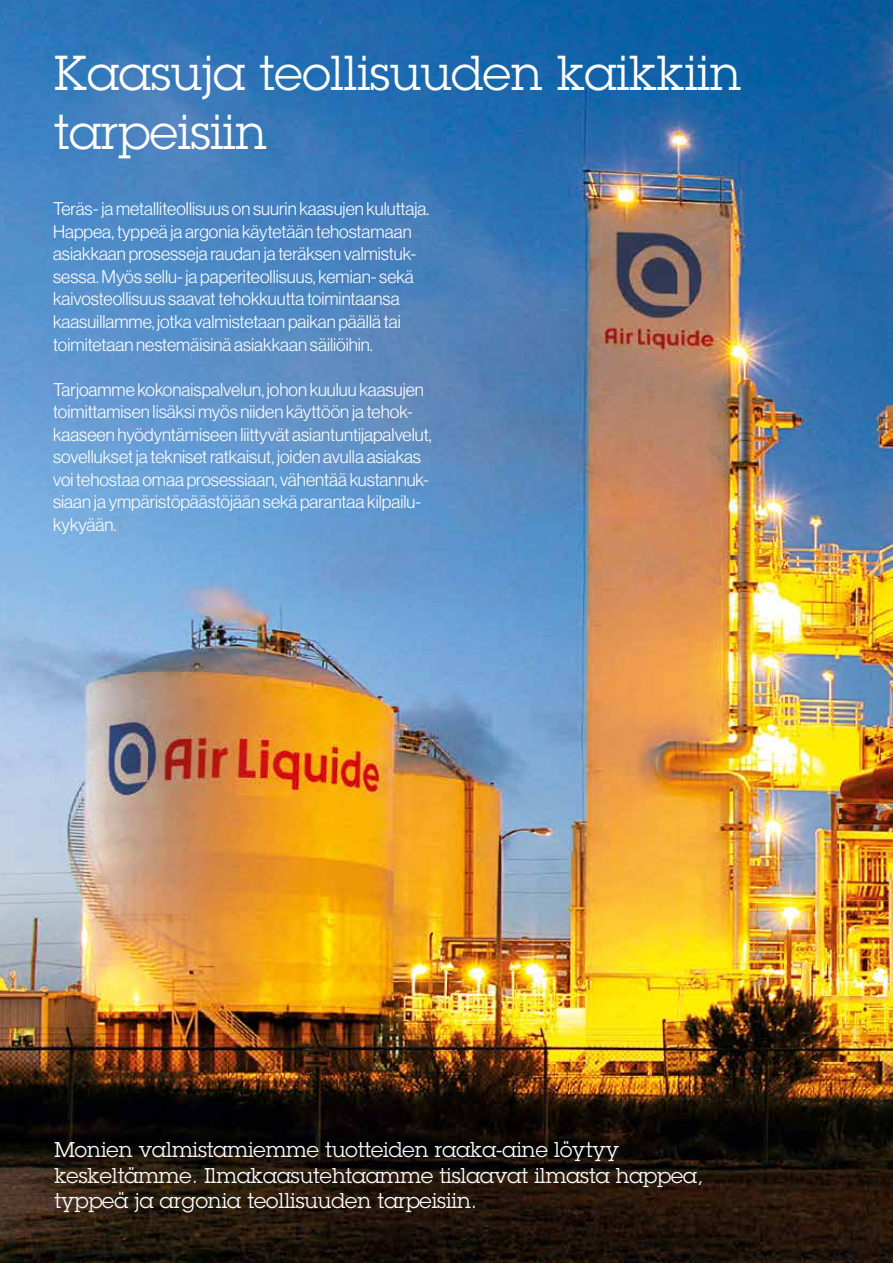
<style>
.page{position:relative;width:893px;height:1263px;background:#fff}
.page>*{position:absolute;margin:0;border:0;box-sizing:border-box;transform-origin:0 0}
.t1{font:48px/58.5px "Lubalin Graph Std";color:#fff}
.t2{font:21px/25.5px "Lubalin Graph Std";color:#fff}
.t3{font:18px/22.5px "N Haas Grotesk DS Std 45 Lt";color:#fff}
</style>
<div class="page">
<img style="left:0;top:0;width:893px;height:1263px">
<h1 class="t1" style="left:54px;top:43px;width:689px">Kaasuja teollisuuden kaikkiin tarpeisiin</h1>
<p class="t3" style="left:53px;top:198px;width:378px">Teräs- ja metalliteollisuus on suurin kaasujen kuluttaja.<br>Happea, typpeä ja argonia käytetään tehostamaan asiakkaan prosesseja raudan ja teräksen valmistuk&shy;sessa. Myös sellu- ja paperiteollisuus, kemian- sekä kaivosteollisuus saavat tehokkuutta toimintaansa kaasuillamme, jotka valmistetaan paikan päällä tai toimitetaan nestemäisinä asiakkaan säiliöihin.</p>
<p class="t3" style="left:53px;top:378px;width:380px">Tarjoamme kokonaispalvelun, johon kuuluu kaasujen toimittamisen lisäksi myös niiden käyttöön ja tehok&shy;kaaseen hyödyntämiseen liittyvät asiantuntijapalvelut, sovellukset ja tekniset ratkaisut, joiden avulla asiakas voi tehostaa omaa prosessiaan, vähentää kustannuk&shy;siaan ja ympäristöpäästöjään sekä parantaa kilpailu&shy;kykyään.</p>
<p class="t2" style="left:54px;top:1136px;width:650px">Monien valmistamiemme tuotteiden raaka-aine löytyy keskeltämme. Ilmakaasutehtaamme tislaavat ilmasta happea, typpeä ja argonia teollisuuden tarpeisiin.</p>
</div>
